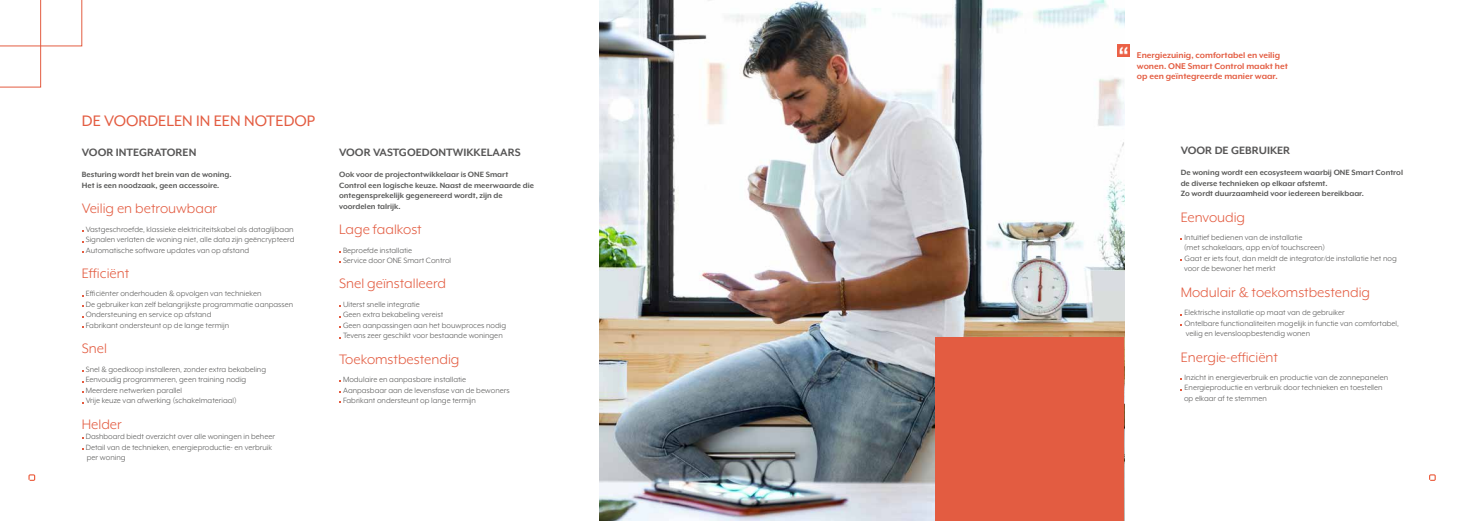
<style>
.page{position:relative;width:1474px;height:521px;background:#fff}
.page>*{position:absolute;margin:0;border:0;box-sizing:border-box;transform-origin:0 0}
.t1{font:17.5px "Mr Eaves XL Mod OT";color:#e35c41}
.t2{font:15.75px "Mr Eaves XL Mod OT";color:#e35c41}
.t3{font:700 12.25px "Mr Eaves XL Mod OT";color:#575656}
.t4{font:700 9.62px/10.5px "Mr Eaves XL Mod OT";color:#e35c41}
.t5{font:8.75px/10.5px "Mr Eaves XL Mod OT";color:#575756}
.t6{font:700 8.75px/10.5px "Mr Eaves XL Mod OT";color:#575756}
</style>
<div class="page">
<img style="left:599px;top:0;width:525px;height:521px">
<div style="left:935px;top:337px;width:189px;height:184px;background:#e35c41"></div>
<svg style="left:0;top:0;width:82px;height:87px"></svg>
<svg style="left:1117px;top:45px;width:12px;height:11px"></svg>
<svg style="left:28px;top:474px;width:7px;height:7px"></svg>
<svg style="left:1429px;top:474px;width:6px;height:7px"></svg>
<h1 class="t1" style="left:82px;top:112px;width:235px">DE VOORDELEN IN EEN NOTEDOP</h1>
<h3 class="t3" style="left:82px;top:147px;width:116px">VOOR INTEGRATOREN</h3>
<p class="t6" style="left:82px;top:170px;width:151px">Besturing wordt het brein van de woning.<br>Het is een noodzaak, geen accessoire.</p>
<h2 class="t2" style="left:82px;top:201px;width:137px">Veilig en betrouwbaar</h2>
<p class="t5" style="left:86px;top:224px;width:210px;text-align:justify">Vastgeschroefde, klassieke elektriciteitskabel als dataglijbaan Signalen verlaten de woning niet, alle data zijn geëncrypteerd Automatische software updates van op afstand</p>
<h2 class="t2" style="left:82px;top:265px;width:49px">Efficiënt</h2>
<p class="t5" style="left:86px;top:289px;width:209px">Efficiënter onderhouden &amp; opvolgen van technieken<br>De gebruiker kan zelf belangrijkste programmatie aanpassen Ondersteuning en service op afstand<br>Fabrikant ondersteunt op de lange termijn</p>
<h2 class="t2" style="left:82px;top:341px;width:27px">Snel</h2>
<p class="t5" style="left:86px;top:364px;width:182px">Snel &amp; goedkoop installeren, zonder extra bekabeling Eenvoudig programmeren, geen training nodig Meerdere netwerken parallel<br>Vrije keuze van afwerking (schakelmateriaal)</p>
<h2 class="t2" style="left:82px;top:416px;width:41px">Helder</h2>
<p class="t5" style="left:86px;top:431px;width:191px">Dashboard biedt overzicht over alle woningen in beheer<br>Detail van de technieken, energieproductie- en verbruik per woning</p>
<h3 class="t3" style="left:339px;top:146px;width:183px">VOOR VASTGOEDONTWIKKELAARS</h3>
<p class="t6" style="left:339px;top:169px;width:196px">Ook voor de projectontwikkelaar is ONE Smart Control een logische keuze. Naast de meerwaarde die ontegensprekelijk gegenereerd wordt, zijn de voordelen talrijk.</p>
<h2 class="t2" style="left:339px;top:222px;width:84px">Lage faalkost</h2>
<p class="t5" style="left:343px;top:245px;width:110px">Beproefde installatie<br>Service door ONE Smart Control</p>
<h2 class="t2" style="left:339px;top:276px;width:108px">Snel geïnstalleerd</h2>
<p class="t5" style="left:343px;top:299px;width:165px">Uiterst snelle integratie<br>Geen extra bekabeling vereist<br>Geen aanpassingen aan het bouwproces nodig Tevens zeer geschikt voor bestaande woningen</p>
<h2 class="t2" style="left:339px;top:351px;width:122px">Toekomstbestendig</h2>
<p class="t5" style="left:343px;top:374px;width:168px">Modulaire en aanpasbare installatie<br>Aanpasbaar aan de levensfase van de bewoners<br>Fabrikant ondersteunt op lange termijn</p>
<p class="t4" style="left:1136px;top:50px;width:152px">Energiezuinig, comfortabel en veilig wonen. ONE Smart Control maakt het op een geïntegreerde manier waar.</p>
<h3 class="t3" style="left:1180px;top:144px;width:111px">VOOR DE GEBRUIKER</h3>
<p class="t6" style="left:1180px;top:167px;width:224px">De woning wordt een ecosysteem waarbij ONE Smart Control de diverse technieken op elkaar afstemt.<br>Zo wordt duurzaamheid voor iedereen bereikbaar.</p>
<h2 class="t2" style="left:1180px;top:209px;width:66px">Eenvoudig</h2>
<p class="t5" style="left:1184px;top:232px;width:214px">Intuïtief bedienen van de installatie<br>(met schakelaars, app en/of touchscreen)<br>Gaat er iets fout, dan meldt de integrator/de installatie het nog voor de bewoner het merkt</p>
<h2 class="t2" style="left:1180px;top:284px;width:191px">Modulair &amp; toekomstbestendig</h2>
<p class="t5" style="left:1184px;top:307px;width:216px">Elektrische installatie op maat van de gebruiker<br>Ontelbare functionaliteiten mogelijk in functie van comfortabel, veilig en levensloopbestendig wonen</p>
<h2 class="t2" style="left:1180px;top:349px;width:99px">Energie-efficiënt</h2>
<p class="t5" style="left:1184px;top:372px;width:206px">Inzicht in energieverbruik en productie van de zonnepanelen<br>Energieproductie en verbruik door technieken en toestellen op elkaar af te stemmen</p>
</div>
